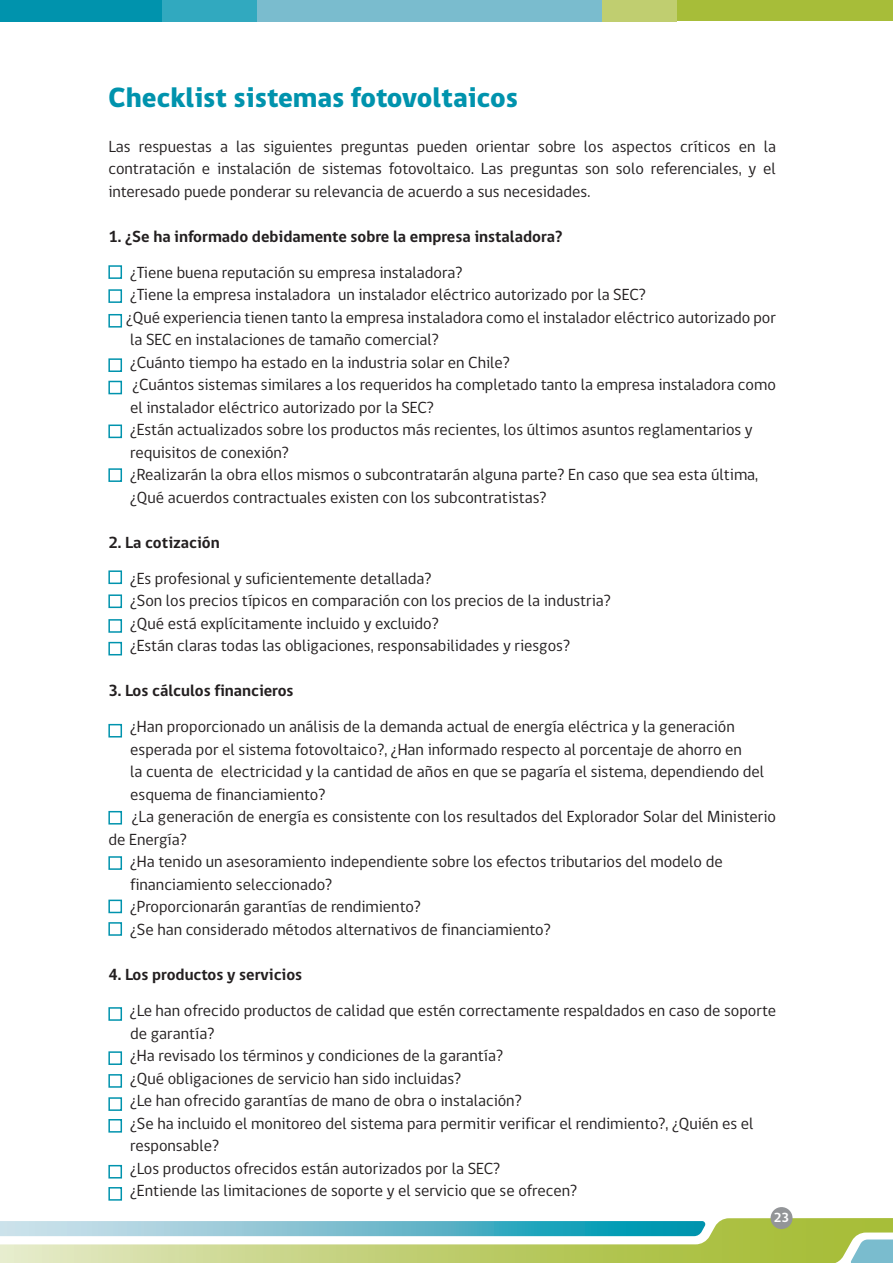
<style>
.page{position:relative;width:893px;height:1263px;background:#fff}
.page>*{position:absolute;margin:0;border:0;box-sizing:border-box;transform-origin:0 0}
.t1{font:800 28.5px "gob CL";color:#0093ad}
.t2{font:16.5px/22.5px "gob CL";color:#231f20;text-align:justify}
.t3{font:700 16.5px "gob CL";color:#231f20}
.t4{font:700 13.5px "gob CL";color:#fff}
</style>
<div class="page">
<div style="left:0;top:0;width:162px;height:21px;background:#0093ad"></div>
<div style="left:677px;top:0;width:216px;height:21px;background:#a7bd39"></div>
<div style="left:256px;top:0;width:346px;height:21px;background:#7abcce"></div>
<div style="left:162px;top:0;width:94px;height:21px;background:#31a9bf"></div>
<div style="left:602px;top:0;width:75px;height:21px;background:#c0ce70"></div>
<svg style="left:0;top:1218px;width:893px;height:45px"></svg>
<div style="left:771px;top:1207px;width:21px;height:22px;background:#939598;border-radius:50%"></div>
<div style="left:108px;top:265px;width:14px;height:14px;border:2px solid #0093ad"></div>
<div style="left:108px;top:289px;width:14px;height:14px;border:2px solid #0093ad"></div>
<div style="left:108px;top:314px;width:14px;height:14px;border:2px solid #0093ad"></div>
<div style="left:108px;top:358px;width:14px;height:14px;border:2px solid #0093ad"></div>
<div style="left:108px;top:381px;width:14px;height:13px;border:2px solid #0093ad"></div>
<div style="left:108px;top:424px;width:14px;height:14px;border:2px solid #0093ad"></div>
<div style="left:108px;top:724px;width:14px;height:13px;border:2px solid #0093ad"></div>
<div style="left:108px;top:811px;width:14px;height:13px;border:2px solid #0093ad"></div>
<div style="left:108px;top:856px;width:14px;height:14px;border:2px solid #0093ad"></div>
<div style="left:108px;top:900px;width:14px;height:13px;border:2px solid #0093ad"></div>
<div style="left:108px;top:922px;width:14px;height:14px;border:2px solid #0093ad"></div>
<div style="left:108px;top:570px;width:14px;height:14px;border:2px solid #0093ad"></div>
<div style="left:108px;top:594px;width:14px;height:14px;border:2px solid #0093ad"></div>
<div style="left:108px;top:619px;width:14px;height:14px;border:2px solid #0093ad"></div>
<div style="left:108px;top:642px;width:14px;height:13px;border:2px solid #0093ad"></div>
<div style="left:108px;top:1007px;width:14px;height:14px;border:2px solid #0093ad"></div>
<div style="left:108px;top:1051px;width:14px;height:14px;border:2px solid #0093ad"></div>
<div style="left:108px;top:1074px;width:14px;height:14px;border:2px solid #0093ad"></div>
<div style="left:108px;top:1097px;width:14px;height:14px;border:2px solid #0093ad"></div>
<div style="left:108px;top:1119px;width:14px;height:13px;border:2px solid #0093ad"></div>
<div style="left:108px;top:1187px;width:14px;height:13px;border:2px solid #0093ad"></div>
<div style="left:108px;top:1165px;width:14px;height:13px;border:2px solid #0093ad"></div>
<div style="left:108px;top:468px;width:14px;height:14px;border:2px solid #0093ad"></div>
<p class="t1" style="left:108px;top:78px;width:411px">Checklist sistemas fotovoltaicos</p>
<p class="t2" style="left:108px;top:136px;width:669px">Las respuestas a las siguientes preguntas pueden orientar sobre los aspectos críticos en la contratación e instalación de sistemas fotovoltaico. Las preguntas son solo referenciales, y el interesado puede ponderar su relevancia de acuerdo a sus necesidades.</p>
<p class="t3" style="left:108px;top:225px;width:455px">1. ¿Se ha informado debidamente sobre la empresa instaladora?</p>
<p class="t2" style="left:130px;top:262px;width:334px">¿Tiene buena reputación su empresa instaladora?</p>
<p class="t2" style="left:130px;top:284px;width:517px">¿Tiene la empresa instaladora un instalador eléctrico autorizado por la SEC?</p>
<p class="t2" style="left:126px;top:307px;width:651px">¿Qué experiencia tienen tanto la empresa instaladora como el instalador eléctrico autorizado por</p>
<p class="t2" style="left:130px;top:329px;width:310px">la SEC en instalaciones de tamaño comercial?</p>
<p class="t2" style="left:130px;top:352px;width:381px">¿Cuánto tiempo ha estado en la industria solar en Chile?</p>
<p class="t2" style="left:133px;top:374px;width:645px">¿Cuántos sistemas similares a los requeridos ha completado tanto la empresa instaladora como</p>
<p class="t2" style="left:130px;top:397px;width:305px">el instalador eléctrico autorizado por la SEC?</p>
<p class="t2" style="left:130px;top:419px;width:624px">¿Están actualizados sobre los productos más recientes, los últimos asuntos reglamentarios y</p>
<p class="t2" style="left:130px;top:442px;width:160px">requisitos de conexión?</p>
<p class="t2" style="left:130px;top:464px;width:629px">¿Realizarán la obra ellos mismos o subcontratarán alguna parte? En caso que sea esta última,</p>
<p class="t2" style="left:130px;top:487px;width:418px">¿Qué acuerdos contractuales existen con los subcontratistas?</p>
<p class="t3" style="left:108px;top:531px;width:113px">2. La cotización</p>
<p class="t2" style="left:130px;top:568px;width:303px">¿Es profesional y suficientemente detallada?</p>
<p class="t2" style="left:130px;top:590px;width:482px">¿Son los precios típicos en comparación con los precios de la industria?</p>
<p class="t2" style="left:130px;top:613px;width:310px">¿Qué está explícitamente incluido y excluido?</p>
<p class="t2" style="left:130px;top:635px;width:441px">¿Están claras todas las obligaciones, responsabilidades y riesgos?</p>
<p class="t3" style="left:108px;top:680px;width:187px">3. Los cálculos financieros</p>
<p class="t2" style="left:130px;top:716px;width:606px">¿Han proporcionado un análisis de la demanda actual de energía eléctrica y la generación</p>
<p class="t2" style="left:130px;top:739px;width:613px">esperada por el sistema fotovoltaico?, ¿Han informado respecto al porcentaje de ahorro en</p>
<p class="t2" style="left:130px;top:761px;width:636px">la cuenta de electricidad y la cantidad de años en que se pagaría el sistema, dependiendo del</p>
<p class="t2" style="left:130px;top:784px;width:197px">esquema de financiamiento?</p>
<p class="t2" style="left:108px;top:806px;width:669px;text-indent:23px">¿La generación de energía es consistente con los resultados del Explorador Solar del Ministerio de Energía?</p>
<p class="t2" style="left:130px;top:851px;width:594px">¿Ha tenido un asesoramiento independiente sobre los efectos tributarios del modelo de</p>
<p class="t2" style="left:130px;top:874px;width:204px">financiamiento seleccionado?</p>
<p class="t2" style="left:130px;top:896px;width:292px">¿Proporcionarán garantías de rendimiento?</p>
<p class="t2" style="left:130px;top:919px;width:422px">¿Se han considerado métodos alternativos de financiamiento?</p>
<p class="t3" style="left:108px;top:963px;width:195px">4. Los productos y servicios</p>
<p class="t2" style="left:130px;top:1000px;width:648px">¿Le han ofrecido productos de calidad que estén correctamente respaldados en caso de soporte</p>
<p class="t2" style="left:130px;top:1022px;width:86px">de garantía?</p>
<p class="t2" style="left:130px;top:1045px;width:374px">¿Ha revisado los términos y condiciones de la garantía?</p>
<p class="t2" style="left:130px;top:1067px;width:332px">¿Qué obligaciones de servicio han sido incluidas?</p>
<p class="t2" style="left:130px;top:1090px;width:393px">¿Le han ofrecido garantías de mano de obra o instalación?</p>
<p class="t2" style="left:130px;top:1112px;width:625px">¿Se ha incluido el monitoreo del sistema para permitir verificar el rendimiento?, ¿Quién es el</p>
<p class="t2" style="left:130px;top:1135px;width:90px">responsable?</p>
<p class="t2" style="left:130px;top:1157px;width:371px">¿Los productos ofrecidos están autorizados por la SEC?</p>
<p class="t2" style="left:130px;top:1180px;width:448px">¿Entiende las limitaciones de soporte y el servicio que se ofrecen?</p>
<p class="t4" style="left:774px;top:1208px;width:17px">23</p>
</div>
